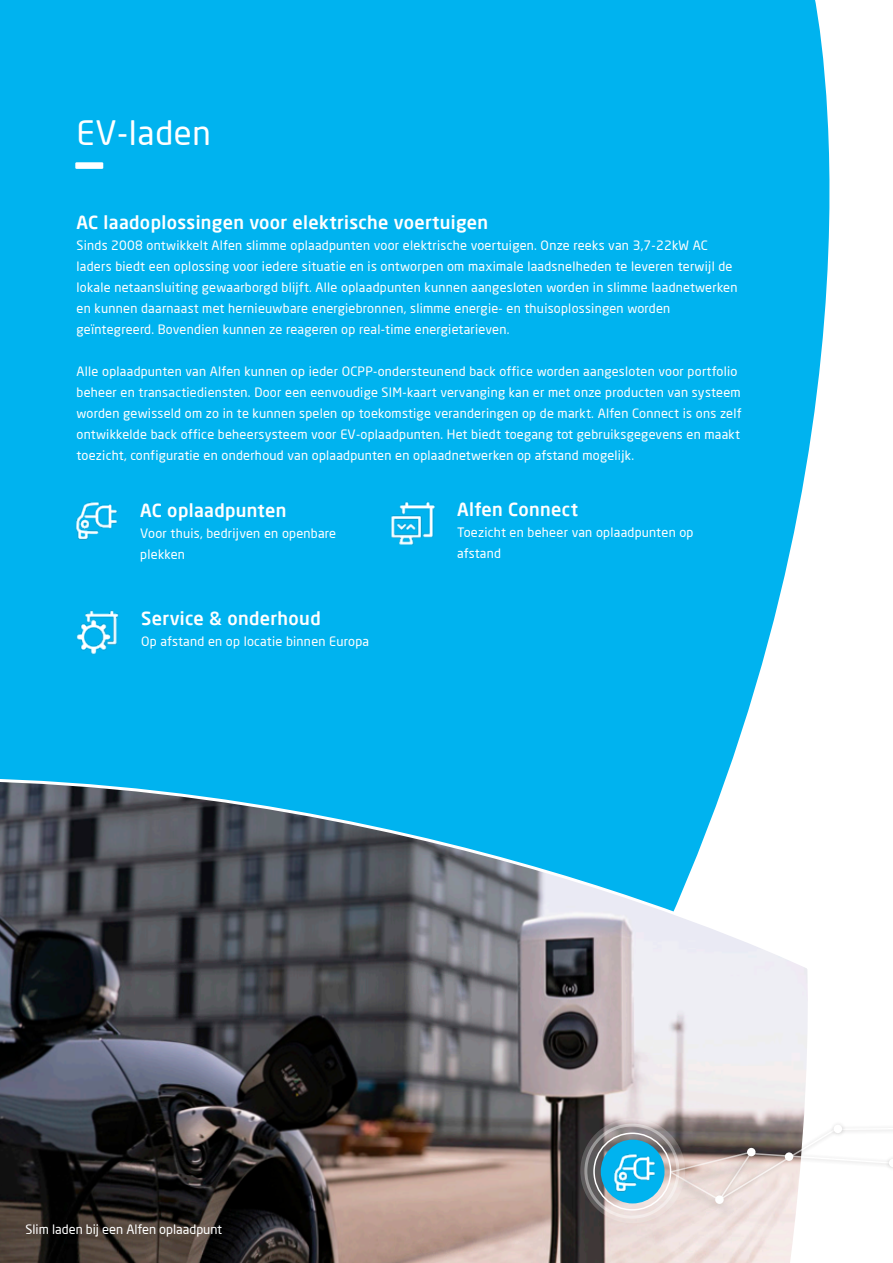
<style>
.page{position:relative;width:893px;height:1263px;background:#fff}
.page>*{position:absolute;margin:0;border:0;box-sizing:border-box;transform-origin:0 0}
.t1{font:500 66px "Neo Sans Pro";color:#fff;scale:1.25 1}
.t2{font:33px "Neo Sans Pro";letter-spacing:.02em;color:#fff}
.t3{font:500 18px "Neo Sans Pro";letter-spacing:.02em;color:#fff}
.t4{font:12.75px/21px "Neo Sans Pro";letter-spacing:.02em;color:#fff}
.t5{font:12.75px "Neo Sans Pro";color:#fff}
</style>
<div class="page">
<div style="left:0;top:0;width:830px;height:751px;background:#00b3ef"></div>
<img style="left:69px;top:493px;width:54px;height:55px">
<img style="left:71px;top:606px;width:52px;height:52px">
<svg style="left:0;top:751px;width:797px;height:512px;background:#5d7580"></svg>
<img style="left:385px;top:495px;width:55px;height:55px">
<svg style="left:580px;top:1118px;width:105px;height:105px;background:#a59e9e"></svg>
<div style="left:593px;top:1132px;width:78px;height:78px;border:2px solid #fff;border-radius:50%"></div>
<div style="left:601px;top:1140px;width:63px;height:63px;background:#00b3ef;border-radius:50%"></div>
<div style="left:584px;top:1123px;width:95px;height:96px;border:3px solid #fff;border-radius:50%"></div>
<img style="left:607px;top:1145px;width:54px;height:55px">
<svg style="left:715px;top:947px;width:178px;height:257px"></svg>
<div style="left:747px;top:1148px;width:8px;height:8px;background:#fff;border-radius:50%"></div>
<div style="left:674px;top:1175px;width:63px;height:43px;background:#eddedb"></div>
<div style="left:674px;top:1155px;width:95px;height:35px;background:#231f20;opacity:.75"></div>
<svg style="left:669px;top:1150px;width:84px;height:52px"></svg>
<div style="left:785px;top:1152px;width:8px;height:9px;background:#fff;border-radius:50%"></div>
<div style="left:829px;top:1120px;width:18px;height:18px;background:#231f20;opacity:.2"></div>
<div style="left:834px;top:1125px;width:8px;height:8px;background:#fff;border-radius:50%"></div>
<div style="left:884px;top:1154px;width:9px;height:18px;background:#231f20;opacity:.2"></div>
<svg style="left:889px;top:1159px;width:4px;height:8px"></svg>
<div style="left:715px;top:1195px;width:9px;height:9px;background:#fff;border-radius:50%"></div>
<p class="t2" style="left:77px;top:113px;width:136px">EV-laden</p>
<p class="t1" style="left:77px;top:119px;width:22px">–</p>
<p class="t3" style="left:77px;top:211px;width:413px">AC laadoplossingen voor elektrische voertuigen</p>
<p class="t4" style="left:77px;top:234px;width:662px">Sinds 2008 ontwikkelt Alfen slimme oplaadpunten voor elektrische voertuigen. Onze reeks van 3,7-22kW AC laders biedt een oplossing voor iedere situatie en is ontworpen om maximale laadsnelheden te leveren terwijl de lokale netaansluiting gewaarborgd blijft. Alle oplaadpunten kunnen aangesloten worden in slimme laadnetwerken en kunnen daarnaast met hernieuwbare energiebronnen, slimme energie- en thuisoplossingen worden geïntegreerd. Bovendien kunnen ze reageren op real-time energietarieven.</p>
<p class="t4" style="left:77px;top:360px;width:667px">Alle oplaadpunten van Alfen kunnen op ieder OCPP-ondersteunend back office worden aangesloten voor portfolio beheer en transactiediensten. Door een eenvoudige SIM-kaart vervanging kan er met onze producten van systeem worden gewisseld om zo in te kunnen spelen op toekomstige veranderingen op de markt. Alfen Connect is ons zelf ontwikkelde back office beheersysteem voor EV-oplaadpunten. Het biedt toegang tot gebruiksgegevens en maakt toezicht, configuratie en onderhoud van oplaadpunten en oplaadnetwerken op afstand mogelijk.</p>
<p class="t3" style="left:140px;top:499px;width:148px">AC oplaadpunten</p>
<p class="t4" style="left:140px;top:522px;width:197px">Voor thuis, bedrijven en openbare plekken</p>
<p class="t3" style="left:141px;top:606px;width:181px">Service &amp; onderhoud</p>
<p class="t4" style="left:141px;top:630px;width:229px">Op afstand en op locatie binnen Europa</p>
<p class="t3" style="left:457px;top:498px;width:122px">Alfen Connect</p>
<p class="t4" style="left:457px;top:522px;width:238px">Toezicht en beheer van oplaadpunten op afstand</p>
<p class="t5" style="left:26px;top:1221px;width:198px">Slim laden bij een Alfen oplaadpunt</p>
</div>
